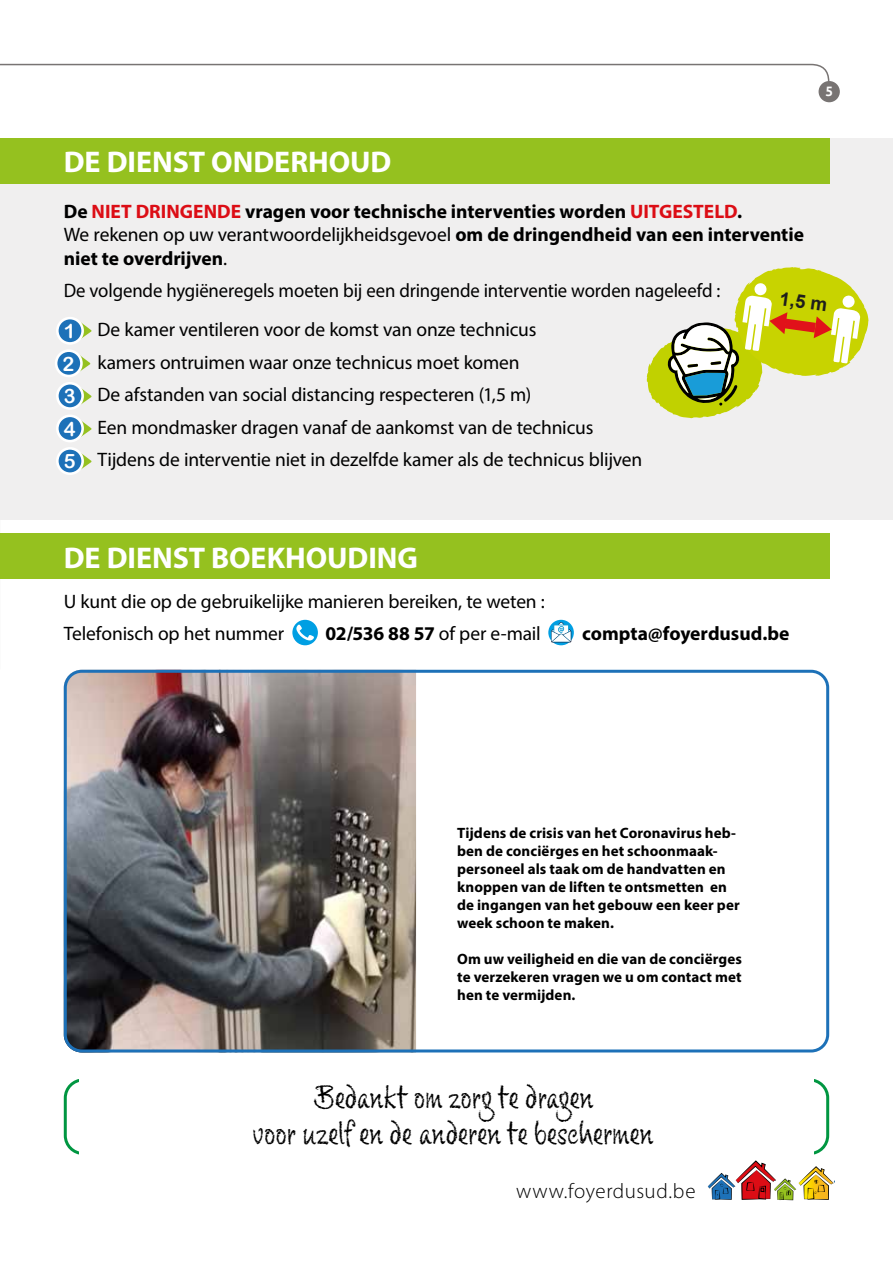
<style>
.page{position:relative;width:893px;height:1263px;background:#fff}
.page>*{position:absolute;margin:0;border:0;box-sizing:border-box;transform-origin:0 0}
.t1{font:33px/36px "Chalky";letter-spacing:.005em;color:#000;text-align:center}
.t2{font:700 30px "Myriad Pro";color:#fff}
.t3{font:300 21px "Myriad Pro";letter-spacing:.025em;color:#000}
.t4{font:19.8px/32.5px "Arial Rounded MT Bold";color:#fff;text-align:justify}
.t5{font:19.5px/32.5px "Myriad Pro";letter-spacing:-.005em;color:#000}
.t6{font:700 19.5px/23.4px "Myriad Pro";color:#000}
.t7{font:19.5px/39.5px "Myriad Pro";letter-spacing:-.005em;color:#000;scale:.96 1}
.t8{font:700 18.75px "Arial";color:#1e1e1c}
.t9{font:700 15px/18px "Myriad Pro";letter-spacing:.005em;color:#000}
.t10{font:700 15px "Ubuntu Mono";color:#fff}
.s1{color:#dc0d15}
.s2{font-weight:400}
.s3{font-weight:700}
</style>
<div class="page">
<div style="left:0;top:138px;width:893px;height:381px;background:#f0efef"></div>
<div style="left:0;top:138px;width:829px;height:46px;background:#95c11f"></div>
<svg style="left:646px;top:267px;width:223px;height:152px"></svg>
<svg style="left:0;top:63px;width:830px;height:20px"></svg>
<div style="left:819px;top:81px;width:21px;height:21px;background:#787473;border-radius:50%"></div>
<svg style="left:79px;top:321px;width:12px;height:19px"></svg>
<div style="left:57px;top:318px;width:26px;height:25px;background:#1d71b8;border-radius:50%"></div>
<div style="left:56px;top:317px;width:28px;height:28px;border:3px solid #fff;border-radius:50%"></div>
<svg style="left:79px;top:389px;width:12px;height:17px"></svg>
<div style="left:57px;top:383px;width:26px;height:26px;background:#1d71b8;border-radius:50%"></div>
<div style="left:56px;top:382px;width:28px;height:28px;border:3px solid #fff;border-radius:50%"></div>
<svg style="left:79px;top:419px;width:12px;height:19px"></svg>
<div style="left:57px;top:416px;width:26px;height:25px;background:#1d71b8;border-radius:50%"></div>
<div style="left:56px;top:414px;width:28px;height:28px;border:3px solid #fff;border-radius:50%"></div>
<svg style="left:79px;top:454px;width:12px;height:17px"></svg>
<div style="left:57px;top:448px;width:26px;height:26px;background:#1d71b8;border-radius:50%"></div>
<div style="left:56px;top:447px;width:28px;height:28px;border:3px solid #fff;border-radius:50%"></div>
<svg style="left:78px;top:354px;width:12px;height:19px"></svg>
<div style="left:56px;top:351px;width:25px;height:25px;background:#1d71b8;border-radius:50%"></div>
<div style="left:55px;top:349px;width:28px;height:28px;border:3px solid #fff;border-radius:50%"></div>
<div style="left:0;top:533px;width:829px;height:45px;background:#95c11f"></div>
<div style="left:548px;top:620px;width:26px;height:25px;background:#009fe3;border-radius:50%"></div>
<svg style="left:551px;top:622px;width:21px;height:21px"></svg>
<div style="left:292px;top:620px;width:26px;height:25px;background:#009fe3;border-radius:50%"></div>
<svg style="left:296px;top:625px;width:18px;height:15px"></svg>
<img style="left:64px;top:670px;width:352px;height:382px">
<div style="left:64px;top:670px;width:765px;height:382px;border:3px solid #1d71b8;border-radius:16px"></div>
<img style="left:708px;top:1160px;width:127px;height:40px">
<p class="t10" style="left:825px;top:84px;width:9px">5</p>
<h2 class="t2" style="left:64px;top:142px;width:329px">DE DIENST ONDERHOUD</h2>
<p class="t6" style="left:64px;top:199px;width:742px">De <span class="s1">NIET DRINGENDE</span> vragen voor technische interventies worden <span class="s1">UITGESTELD</span>.<br><span class="s2">We rekenen op uw verantwoordelijkheidsgevoel</span> om de dringendheid van een interventie niet te overdrijven<span class="s2">.</span></p>
<p class="t7" style="left:98px;top:270px;width:650px;text-indent:-34px">De volgende hygiëneregels moeten bij een dringende interventie worden nageleefd :<br>De kamer ventileren voor de komst van onze technicus</p>
<p class="t5" style="left:98px;top:346px;width:546px">kamers ontruimen waar onze technicus moet komen<br>De afstanden van social distancing respecteren (1,5 m)<br>Een mondmasker dragen vanaf de aankomst van de technicus Tijdens de interventie niet in dezelfde kamer als de technicus blijven</p>
<p class="t8" style="left:782px;top:285px;width:50px;rotate:8deg">1,5 m</p>
<p class="t4" style="left:64px;top:315px;width:13px">1</p>
<p class="t4" style="left:62px;top:347px;width:13px">2</p>
<p class="t4" style="left:64px;top:380px;width:13px">3<br>4<br>5</p>
<h2 class="t2" style="left:64px;top:538px;width:356px">DE DIENST BOEKHOUDING</h2>
<p class="t5" style="left:64px;top:586px;width:483px;line-height:31.5px">U kunt die op de gebruikelijke manieren bereiken, te weten :<br>Telefonisch op het nummer</p>
<p class="t5" style="left:326px;top:617px;width:217px"><span class="s3">02/536 88 57</span> of per e-mail</p>
<p class="t6" style="left:582px;top:621px;width:209px">compta@foyerdusud.be</p>
<p class="t9" style="left:457px;top:823px;width:284px">Tijdens de crisis van het Coronavirus heb&shy;ben de conciërges en het schoonmaak&shy;personeel als taak om de handvatten en knoppen van de liften te ontsmetten en de ingangen van het gebouw een keer per week schoon te maken.</p>
<p class="t9" style="left:457px;top:949px;width:286px;text-align:justify">Om uw veiligheid en die van de conciërges te verzekeren vragen we u om contact met hen te vermijden.</p>
<h1 class="t1" style="left:254px;top:1078px;width:401px">Bedankt om zorg te dragen<br>voor uzelf en de anderen te beschermen</h1>
<p class="t3" style="left:516px;top:1179px;width:181px">www.foyerdusud.be</p>
</div>
